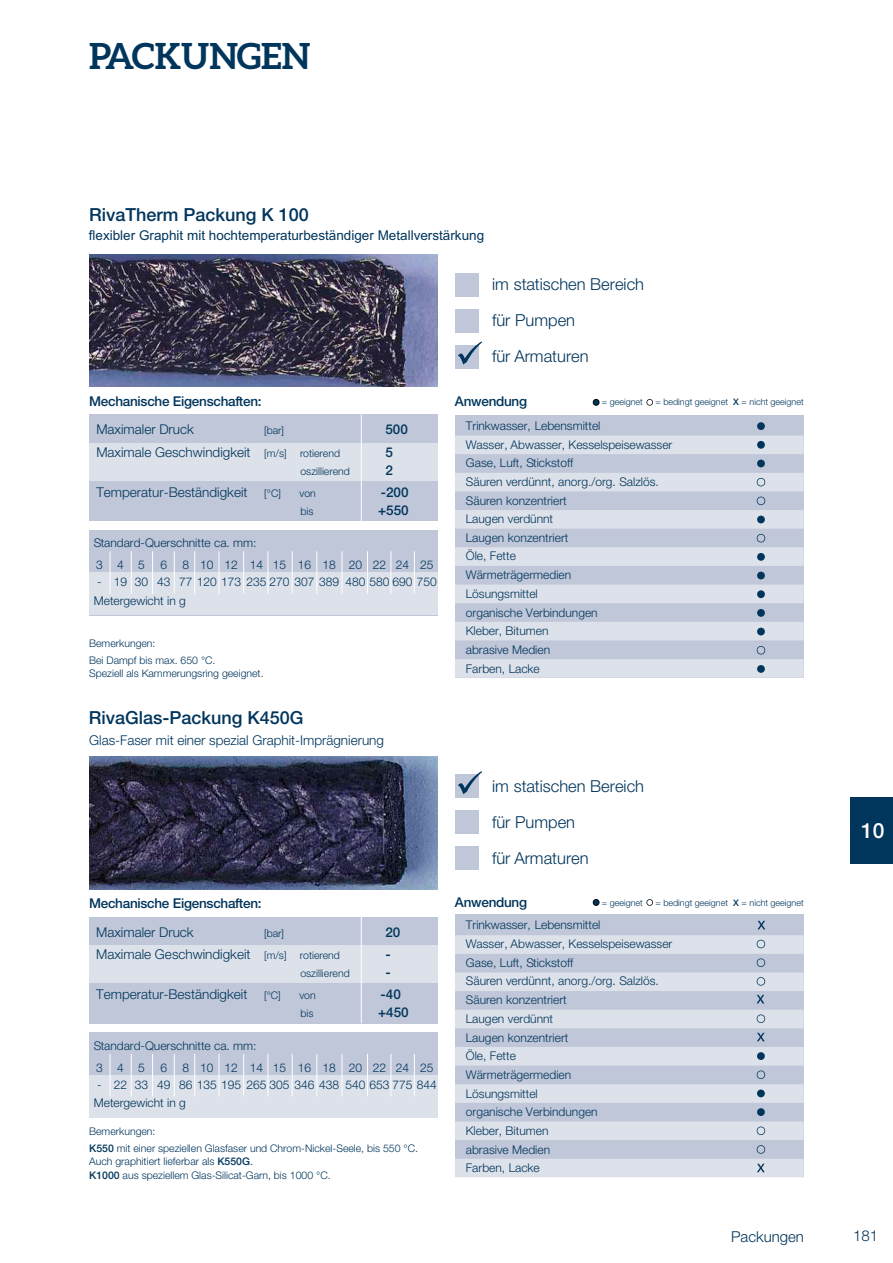
<style>
.page{position:relative;width:893px;height:1263px;background:#fff}
.page>*{position:absolute;margin:0;border:0;box-sizing:border-box;transform-origin:0 0}
.t1{font:700 36px "Aleo";color:#00355c}
.t2{font:700 21px "Helvetica Neue LT Pro";color:#fff}
.t3{font:700 18px "Helvetica Neue LT Pro";color:#00355c}
.t4{font:16.5px/36px "Helvetica Neue LT Pro";color:#00355c}
.t5{font:15px "Helvetica Neue LT Pro";color:#00355c}
.t6{font:13.5px "Helvetica Neue LT Pro";color:#00355c}
.t7{font:700 13.5px "Helvetica Neue LT Pro";letter-spacing:-.02em;color:#00355c}
.t8{font:13.5px "Arial";color:#00355c}
.t9{font:12px/18.8px "Helvetica Neue LT Pro";color:#00355c}
.t10{font:10.5px/16.5px "Helvetica Neue LT Pro";color:#00355c}
.t11{font:9px "Helvetica Neue LT Pro";color:#00355c}
.s1{font-size:10.5px}
.s2{font-weight:700}
</style>
<div class="page">
<img style="left:89px;top:757px;width:349px;height:133px">
<img style="left:89px;top:255px;width:349px;height:132px">
<div style="left:851px;top:797px;width:42px;height:66px;background:#00355c"></div>
<div style="left:455px;top:415px;width:349px;height:262px;background:#c0c7d8"></div>
<svg style="left:455px;top:435px;width:349px;height:243px;fill:#dde1e9"></svg>
<div style="left:455px;top:273px;width:23px;height:23px;background:#c0c7d8"></div>
<div style="left:455px;top:345px;width:23px;height:23px;background:#c0c7d8"></div>
<div style="left:455px;top:309px;width:23px;height:23px;background:#c0c7d8"></div>
<svg style="left:458px;top:341px;width:24px;height:24px"></svg>
<svg style="left:592px;top:399px;width:8px;height:7px"></svg>
<svg style="left:646px;top:399px;width:7px;height:7px"></svg>
<svg style="left:757px;top:422px;width:8px;height:251px"></svg>
<div style="left:455px;top:914px;width:349px;height:263px;background:#c0c7d8"></div>
<svg style="left:455px;top:935px;width:349px;height:242px;fill:#dde1e9"></svg>
<div style="left:455px;top:774px;width:23px;height:24px;background:#c0c7d8"></div>
<div style="left:455px;top:846px;width:23px;height:24px;background:#c0c7d8"></div>
<div style="left:455px;top:810px;width:23px;height:24px;background:#c0c7d8"></div>
<svg style="left:756px;top:921px;width:9px;height:251px"></svg>
<svg style="left:458px;top:771px;width:24px;height:23px"></svg>
<svg style="left:592px;top:899px;width:8px;height:7px"></svg>
<svg style="left:646px;top:899px;width:7px;height:7px"></svg>
<div style="left:89px;top:530px;width:349px;height:85px;background:#c0c7d8"></div>
<div style="left:89px;top:572px;width:349px;height:43px;background:#dde1e9"></div>
<div style="left:89px;top:415px;width:349px;height:106px;background:#c0c7d8"></div>
<div style="left:89px;top:443px;width:349px;height:37px;background:#dde1e9"></div>
<hr style="left:361px;top:415px;width:1px;height:106px;background:#fff">
<hr style="left:414px;top:551px;width:1px;height:43px;background:#fff">
<hr style="left:390px;top:551px;width:1px;height:43px;background:#fff">
<hr style="left:367px;top:551px;width:1px;height:43px;background:#fff">
<hr style="left:342px;top:551px;width:1px;height:43px;background:#fff">
<hr style="left:316px;top:551px;width:1px;height:43px;background:#fff">
<hr style="left:292px;top:551px;width:1px;height:43px;background:#fff">
<hr style="left:267px;top:551px;width:1px;height:43px;background:#fff">
<hr style="left:243px;top:551px;width:1px;height:43px;background:#fff">
<hr style="left:219px;top:551px;width:1px;height:43px;background:#fff">
<hr style="left:194px;top:551px;width:1px;height:43px;background:#fff">
<hr style="left:174px;top:551px;width:1px;height:43px;background:#fff">
<hr style="left:152px;top:551px;width:1px;height:43px;background:#fff">
<hr style="left:131px;top:551px;width:1px;height:43px;background:#fff">
<hr style="left:110px;top:551px;width:1px;height:43px;background:#fff">
<div style="left:89px;top:917px;width:349px;height:106px;background:#c0c7d8"></div>
<div style="left:89px;top:945px;width:349px;height:38px;background:#dde1e9"></div>
<hr style="left:361px;top:917px;width:1px;height:106px;background:#fff">
<div style="left:89px;top:1032px;width:349px;height:86px;background:#c0c7d8"></div>
<div style="left:89px;top:1075px;width:349px;height:43px;background:#dde1e9"></div>
<hr style="left:414px;top:1054px;width:1px;height:42px;background:#fff">
<hr style="left:390px;top:1054px;width:1px;height:42px;background:#fff">
<hr style="left:367px;top:1054px;width:1px;height:42px;background:#fff">
<hr style="left:342px;top:1054px;width:1px;height:42px;background:#fff">
<hr style="left:316px;top:1054px;width:1px;height:42px;background:#fff">
<hr style="left:292px;top:1054px;width:1px;height:42px;background:#fff">
<hr style="left:267px;top:1054px;width:1px;height:42px;background:#fff">
<hr style="left:243px;top:1054px;width:1px;height:42px;background:#fff">
<hr style="left:219px;top:1054px;width:1px;height:42px;background:#fff">
<hr style="left:194px;top:1054px;width:1px;height:42px;background:#fff">
<hr style="left:174px;top:1054px;width:1px;height:42px;background:#fff">
<hr style="left:152px;top:1054px;width:1px;height:42px;background:#fff">
<hr style="left:131px;top:1054px;width:1px;height:42px;background:#fff">
<hr style="left:110px;top:1054px;width:1px;height:42px;background:#fff">
<h1 class="t1" style="left:89px;top:40px;width:223px">PACKUNGEN</h1>
<h3 class="t3" style="left:89px;top:208px;width:221px">RivaTherm Packung K 100</h3>
<p class="t8" style="left:89px;top:230px;width:397px">flexibler Graphit mit hochtemperaturbeständiger Metallverstärkung</p>
<p class="t7" style="left:89px;top:396px;width:174px">Mechanische Eigenschaften:</p>
<p class="t6" style="left:96px;top:425px;width:99px">Maximaler Druck</p>
<p class="t10" style="left:264px;top:424px;width:21px">[bar]</p>
<p class="t7" style="left:385px;top:425px;width:24px">500</p>
<p class="t6" style="left:96px;top:447px;width:192px">Maximale Geschwindigkeit <span class="s1">[m/s]</span></p>
<p class="t10" style="left:300px;top:446px;width:42px">rotierend</p>
<p class="t7" style="left:385px;top:447px;width:9px">5</p>
<p class="t10" style="left:300px;top:464px;width:51px">oszillierend</p>
<p class="t7" style="left:385px;top:465px;width:9px">2</p>
<p class="t6" style="left:96px;top:487px;width:186px">Temperatur-Beständigkeit <span class="s1">[°C]</span></p>
<p class="t10" style="left:300px;top:486px;width:18px">von</p>
<p class="t7" style="left:381px;top:487px;width:29px">-200</p>
<p class="t10" style="left:300px;top:504px;width:15px">bis</p>
<p class="t7" style="left:378px;top:505px;width:32px">+550</p>
<p class="t9" style="left:94px;top:535px;width:164px">Standard-Querschnitte ca. mm:</p>
<p class="t9" style="left:96px;top:557px;width:50px">345</p>
<p class="t9" style="left:161px;top:557px;width:8px">6</p>
<p class="t9" style="left:182px;top:557px;width:253px">8 10 12 14 15 16 18 20 22 24 25</p>
<p class="t9" style="left:97px;top:574px;width:341px">- 19 30 43 77 120 173 235 270 307 389 480 580 690 750</p>
<p class="t9" style="left:94px;top:593px;width:94px">Metergewicht in g</p>
<p class="t10" style="left:89px;top:637px;width:128px">Bemerkungen:<br>Bei Dampf bis max. 650 °C.</p>
<p class="t10" style="left:89px;top:667px;width:176px">Speziell als Kammerungsring geeignet.</p>
<h3 class="t3" style="left:89px;top:711px;width:216px">RivaGlas-Packung K450G</h3>
<p class="t6" style="left:89px;top:736px;width:296px">Glas-Faser mit einer spezial Graphit-Imprägnierung</p>
<p class="t7" style="left:89px;top:899px;width:174px">Mechanische Eigenschaften:</p>
<p class="t6" style="left:96px;top:927px;width:99px">Maximaler Druck</p>
<p class="t10" style="left:264px;top:926px;width:21px">[bar]</p>
<p class="t7" style="left:385px;top:927px;width:17px">20</p>
<p class="t6" style="left:96px;top:949px;width:192px">Maximale Geschwindigkeit <span class="s1">[m/s]</span></p>
<p class="t10" style="left:300px;top:948px;width:42px">rotierend</p>
<p class="t7" style="left:385px;top:949px;width:7px">-</p>
<p class="t10" style="left:300px;top:966px;width:51px">oszillierend</p>
<p class="t7" style="left:385px;top:967px;width:7px">-</p>
<p class="t6" style="left:96px;top:990px;width:186px">Temperatur-Beständigkeit <span class="s1">[°C]</span></p>
<p class="t10" style="left:299px;top:989px;width:18px">von</p>
<p class="t7" style="left:381px;top:990px;width:22px">-40</p>
<p class="t10" style="left:300px;top:1007px;width:15px">bis</p>
<p class="t7" style="left:378px;top:1008px;width:32px">+450</p>
<p class="t9" style="left:94px;top:1038px;width:164px">Standard-Querschnitte ca. mm:</p>
<p class="t9" style="left:96px;top:1060px;width:50px">345</p>
<p class="t9" style="left:161px;top:1060px;width:8px">6</p>
<p class="t9" style="left:182px;top:1060px;width:253px">8 10 12 14 15 16 18 20 22 24 25</p>
<p class="t9" style="left:97px;top:1077px;width:341px">- 22 33 49 86 135 195 265 305 346 438 540 653 775 844</p>
<p class="t9" style="left:94px;top:1095px;width:94px">Metergewicht in g</p>
<p class="t10" style="left:89px;top:1124px;width:330px">Bemerkungen:<br><span class="s2">K550</span> mit einer speziellen Glasfaser und Chrom-Nickel-Seele, bis 550 °C.</p>
<p class="t10" style="left:89px;top:1156px;width:243px;line-height:13.5px">Auch graphitiert lieferbar als <span class="s2">K550G</span>.<br><span class="s2">K1000</span> aus speziellem Glas-Silicat-Garn, bis 1000 °C.</p>
<h3 class="t4" style="left:492px;top:269px;width:153px">im statischen Bereich für Pumpen<br>für Armaturen</h3>
<p class="t11" style="left:602px;top:399px;width:42px">= geeignet</p>
<p class="t11" style="left:655px;top:399px;width:150px">= bedingt geeignet <span class="s2">X</span> = nicht geeignet</p>
<p class="t7" style="left:455px;top:397px;width:74px">Anwendung</p>
<p class="t9" style="left:466px;top:418px;width:208px">Trinkwasser, Lebensmittel<br>Wasser, Abwasser, Kesselspeisewasser<br>Gase, Luft, Stickstoff<br>Säuren verdünnt, anorg./org. Salzlös.<br>Säuren konzentriert<br>Laugen verdünnt<br>Laugen konzentriert<br>Öle, Fette<br>Wärmeträgermedien<br>Lösungsmittel<br>organische Verbindungen<br>Kleber, Bitumen<br>abrasive Medien<br>Farben, Lacke</p>
<h3 class="t4" style="left:492px;top:770px;width:153px">im statischen Bereich für Pumpen<br>für Armaturen</h3>
<p class="t11" style="left:602px;top:899px;width:42px">= geeignet</p>
<p class="t11" style="left:655px;top:899px;width:150px">= bedingt geeignet <span class="s2">X</span> = nicht geeignet</p>
<p class="t7" style="left:455px;top:897px;width:74px">Anwendung</p>
<p class="t9" style="left:466px;top:917px;width:208px">Trinkwasser, Lebensmittel<br>Wasser, Abwasser, Kesselspeisewasser<br>Gase, Luft, Stickstoff<br>Säuren verdünnt, anorg./org. Salzlös.<br>Säuren konzentriert<br>Laugen verdünnt<br>Laugen konzentriert<br>Öle, Fette<br>Wärmeträgermedien<br>Lösungsmittel<br>organische Verbindungen<br>Kleber, Bitumen<br>abrasive Medien<br>Farben, Lacke</p>
<h2 class="t2" style="left:861px;top:823px;width:25px">10</h2>
<p class="t5" style="left:731px;top:1231px;width:74px">Packungen</p>
<p class="t5" style="left:853px;top:1231px;width:27px">181</p>
</div>
